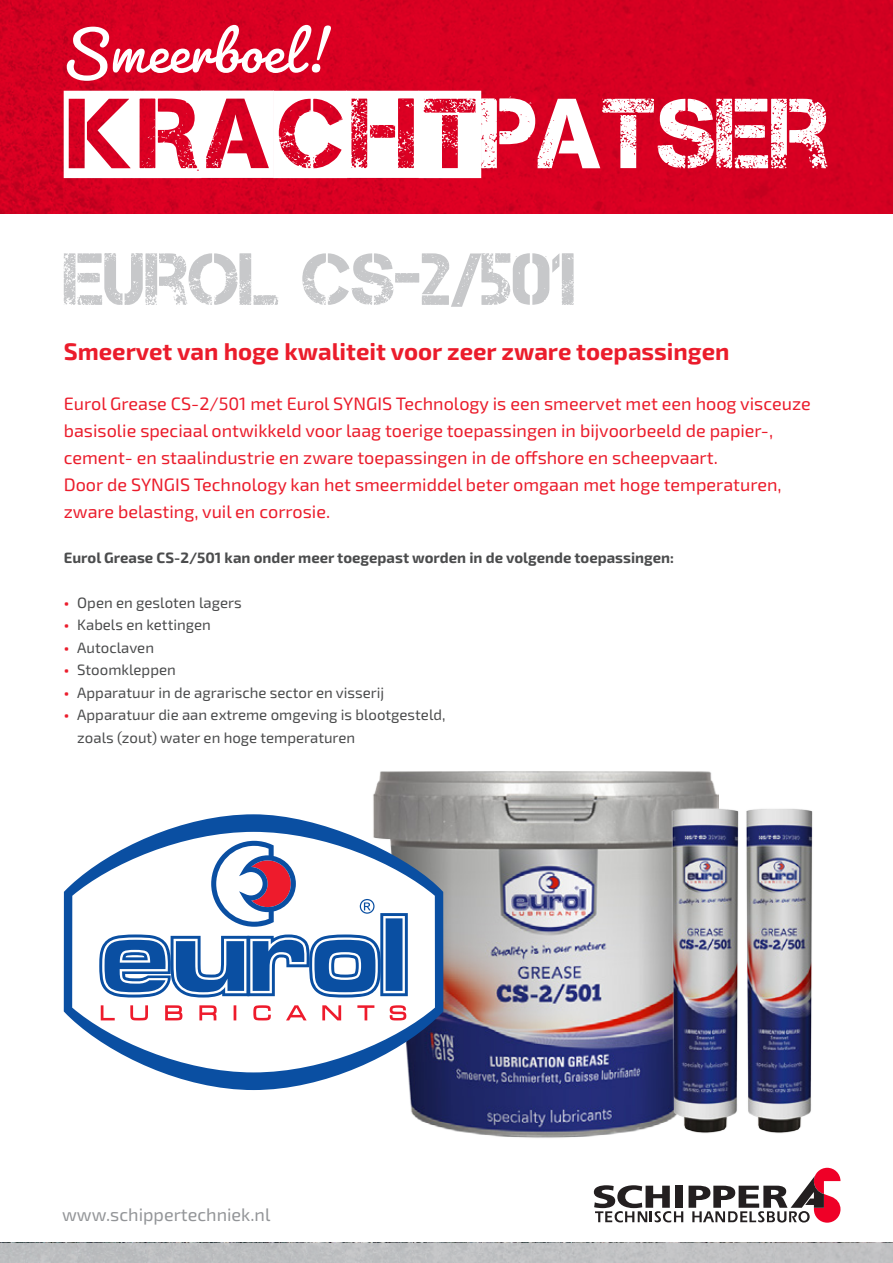
<style>
.page{position:relative;width:893px;height:1263px;background:#fff}
.page>*{position:absolute;margin:0;border:0;box-sizing:border-box;transform-origin:0 0}
.t1{font:99.3px "Captureit 2";color:#fff}
.t2{font:73.5px "Captureit";color:#c7c8ca}
.t3{font:72.6px "Pacifico";color:#fff}
.t4{font:700 24px "Exo 2.0";color:#eb1c2b}
.t5{font:18px/27px "Exo 2.0";color:#eb1c2b}
.t6{font:18px "Exo 2.0";color:#939598}
.t7{font:15px "Exo 2.0";color:#4b4c4d}
.t8{font:700 15px "Exo 2.0";color:#4b4c4d}
.s1{font-family:"Captureit"}
.s2{font-weight:700;color:#eb1c2b}
</style>
<div class="page">
<img style="left:373px;top:771px;width:341px;height:367px">
<img style="left:649px;top:786px;width:74px;height:352px">
<img style="left:723px;top:809px;width:90px;height:324px">
<div style="left:0;top:0;width:893px;height:213px;background:#d70022"></div>
<div style="left:0;top:1243px;width:893px;height:20px;background:#bfc0c2"></div>
<svg style="left:114px;top:814px;width:329px;height:276px"></svg>
<svg style="left:64px;top:841px;width:373px;height:209px"></svg>
<svg style="left:594px;top:1185px;width:89px;height:37px"></svg>
<svg style="left:689px;top:1168px;width:151px;height:55px"></svg>
<p class="t3" style="left:64px;top:5px;width:264px">Smeerboel!</p>
<p class="t1" style="left:64px;top:89px;width:767px">KRACHT<span class="s1">PATSER</span></p>
<p class="t2" style="left:64px;top:238px;width:514px">EUROL CS-2/501</p>
<p class="t4" style="left:64px;top:337px;width:667px">Smeervet van hoge kwaliteit voor zeer zware toepassingen</p>
<p class="t5" style="left:64px;top:390px;width:749px">Eurol Grease CS-2/501 met Eurol SYNGIS Technology is een smeervet met een hoog visceuze basisolie speciaal ontwikkeld voor laag toerige toepassingen in bijvoorbeeld de papier-,</p>
<p class="t5" style="left:64px;top:444px;width:655px">cement- en staalindustrie en zware toepassingen in de offshore en scheepvaart.</p>
<p class="t5" style="left:64px;top:471px;width:719px">Door de SYNGIS Technology kan het smeermiddel beter omgaan met hoge temperaturen,</p>
<p class="t5" style="left:64px;top:498px;width:268px">zware belasting, vuil en corrosie.</p>
<p class="t8" style="left:64px;top:548px;width:612px">Eurol Grease CS-2/501 kan onder meer toegepast worden in de volgende toepassingen:</p>
<p class="t7" style="left:64px;top:594px;width:179px"><span class="s2">•</span> Open en gesloten lagers</p>
<p class="t7" style="left:64px;top:616px;width:149px"><span class="s2">•</span> Kabels en kettingen</p>
<p class="t7" style="left:64px;top:639px;width:92px"><span class="s2">•</span> Autoclaven</p>
<p class="t7" style="left:64px;top:661px;width:114px"><span class="s2">•</span> Stoomkleppen</p>
<p class="t7" style="left:64px;top:684px;width:322px"><span class="s2">•</span> Apparatuur in de agrarische sector en visserij</p>
<p class="t7" style="left:64px;top:706px;width:383px"><span class="s2">•</span> Apparatuur die aan extreme omgeving is blootgesteld,</p>
<p class="t7" style="left:77px;top:729px;width:279px">zoals (zout) water en hoge temperaturen</p>
<p class="t6" style="left:62px;top:1204px;width:210px">www.schippertechniek.nl</p>
</div>
